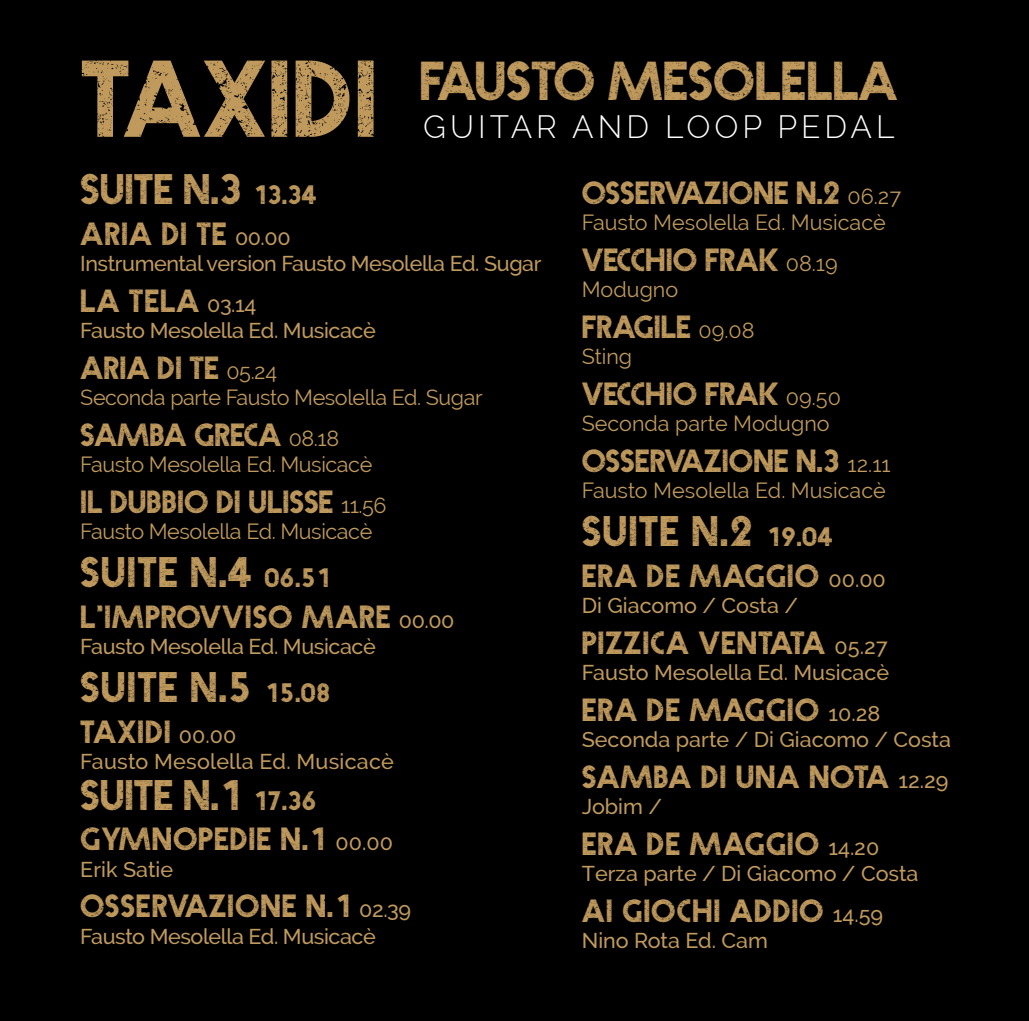
<style>
.page{position:relative;width:1029px;height:1021px;background:#fff}
.page>*{position:absolute;margin:0;border:0;box-sizing:border-box;transform-origin:0 0}
.t1{font:48.9px "Yoko";color:#c09a5d}
.t2{font:38.4px "Yoko";letter-spacing:.03em;color:#c09a5d}
.t3{font:300 31.8px "Raleway";letter-spacing:.125em;color:#fff}
.t4{font:28.8px "Yoko";color:#c09a5d}
.t5{font:28.8px "Yoko";letter-spacing:.03em;color:#c09a5d}
.t6{font:500 21.6px "Raleway";letter-spacing:-.01em;color:#c09a5d}
.t7{font:21.6px "Raleway";letter-spacing:-.02em;color:#c09a5d}
.t8{font:21.6px "Raleway";color:#c09a5d}
.t9{font:500 21.6px "Raleway";letter-spacing:.01em;color:#c09a5d}
.s1{font-size:97.5px}
.s2{font-size:24px}
.s3{font-family:"Raleway";font-weight:500;font-size:21.6px}
.s4{font-family:"Raleway";font-size:21.6px}
</style>
<div class="page">
<div style="left:0;top:0;width:1029px;height:1020px;background:#000"></div>
<h1 class="t1" style="left:80px;top:49px;width:819px"><span class="s1">TAXIDI</span> FAUSTO MESOLELLA</h1>
<h3 class="t3" style="left:423px;top:108px;width:473px">GUITAR AND LOOP PEDAL</h3>
<h2 class="t2" style="left:80px;top:163px;width:237px">SUITE N.3 <span class="s2">13.34</span></h2>
<h3 class="t4" style="left:80px;top:214px;width:212px">ARIA DI TE <span class="s3">00.00</span></h3>
<p class="t6" style="left:80px;top:251px;width:463px">Instrumental version Fausto Mesolella Ed. Sugar</p>
<h3 class="t4" style="left:80px;top:281px;width:177px">LA TELA <span class="s3">03.14</span></h3>
<p class="t6" style="left:80px;top:318px;width:297px">Fausto Mesolella Ed. Musicacè</p>
<h3 class="t4" style="left:80px;top:348px;width:198px">ARIA DI TE <span class="s4">05.24</span></h3>
<p class="t7" style="left:80px;top:385px;width:404px">Seconda parte Fausto Mesolella Ed. Sugar</p>
<h3 class="t4" style="left:80px;top:415px;width:260px">SAMBA GRECA <span class="s4">08.18</span></h3>
<p class="t7" style="left:80px;top:452px;width:294px">Fausto Mesolella Ed. Musicacè</p>
<h3 class="t4" style="left:80px;top:482px;width:308px">IL DUBBIO DI ULISSE <span class="s4">11.56</span></h3>
<p class="t7" style="left:80px;top:519px;width:294px">Fausto Mesolella Ed. Musicacè</p>
<h2 class="t2" style="left:80px;top:546px;width:252px">SUITE N.4 <span class="s2">06.51</span></h2>
<h3 class="t5" style="left:80px;top:597px;width:376px">L’IMPROVVISO MARE <span class="s3">00.00</span></h3>
<p class="t6" style="left:80px;top:634px;width:297px">Fausto Mesolella Ed. Musicacè</p>
<h2 class="t2" style="left:80px;top:661px;width:252px">SUITE N.5 <span class="s2">15.08</span></h2>
<h3 class="t4" style="left:80px;top:712px;width:157px">TAXIDI <span class="s3">00.00</span></h3>
<p class="t9" style="left:80px;top:748px;width:315px">Fausto Mesolella Ed. Musicacè</p>
<h2 class="t2" style="left:80px;top:768px;width:237px">SUITE N.1 <span class="s2">17.36</span></h2>
<h3 class="t5" style="left:80px;top:819px;width:314px">GYMNOPEDIE N.1 <span class="s3">00.00</span></h3>
<p class="t6" style="left:80px;top:856px;width:94px">Erik Satie</p>
<h3 class="t5" style="left:80px;top:886px;width:332px">OSSERVAZIONE N.1 <span class="s3">02.39</span></h3>
<p class="t6" style="left:80px;top:923px;width:297px">Fausto Mesolella Ed. Musicacè</p>
<h3 class="t4" style="left:582px;top:173px;width:321px">OSSERVAZIONE N.2 <span class="s4">06.27</span></h3>
<p class="t8" style="left:582px;top:210px;width:306px">Fausto Mesolella Ed. Musicacè</p>
<h3 class="t4" style="left:582px;top:240px;width:258px">VECCHIO FRAK <span class="s4">08.19</span></h3>
<p class="t8" style="left:582px;top:277px;width:98px">Modugno</p>
<h3 class="t4" style="left:582px;top:307px;width:174px">FRAGILE <span class="s4">09.08</span></h3>
<p class="t7" style="left:582px;top:344px;width:52px">Sting</p>
<h3 class="t4" style="left:582px;top:374px;width:261px">VECCHIO FRAK <span class="s4">09.50</span></h3>
<p class="t8" style="left:582px;top:411px;width:249px">Seconda parte Modugno</p>
<h3 class="t4" style="left:582px;top:441px;width:311px">OSSERVAZIONE N.3 <span class="s4">12.11</span></h3>
<p class="t8" style="left:582px;top:478px;width:306px">Fausto Mesolella Ed. Musicacè</p>
<h2 class="t2" style="left:582px;top:505px;width:252px">SUITE N.2 <span class="s2">19.04</span></h2>
<h3 class="t5" style="left:582px;top:556px;width:306px">ERA DE MAGGIO <span class="s3">00.00</span></h3>
<p class="t6" style="left:582px;top:593px;width:218px">Di Giacomo / Costa /</p>
<h3 class="t5" style="left:582px;top:623px;width:307px">PIZZICA VENTATA <span class="s3">05.27</span></h3>
<p class="t6" style="left:582px;top:660px;width:309px">Fausto Mesolella Ed. Musicacè</p>
<h3 class="t5" style="left:582px;top:690px;width:300px">ERA DE MAGGIO <span class="s3">10.28</span></h3>
<p class="t6" style="left:582px;top:727px;width:371px">Seconda parte / Di Giacomo / Costa</p>
<h3 class="t5" style="left:582px;top:757px;width:368px">SAMBA DI UNA NOTA <span class="s3">12.29</span></h3>
<p class="t6" style="left:582px;top:794px;width:82px">Jobim /</p>
<h3 class="t5" style="left:582px;top:824px;width:299px">ERA DE MAGGIO <span class="s3">14.20</span></h3>
<p class="t6" style="left:582px;top:861px;width:338px">Terza parte / Di Giacomo / Costa</p>
<h3 class="t5" style="left:582px;top:891px;width:303px">AI GIOCHI ADDIO <span class="s3">14.59</span></h3>
<p class="t6" style="left:582px;top:928px;width:188px">Nino Rota Ed. Cam</p>
</div>
